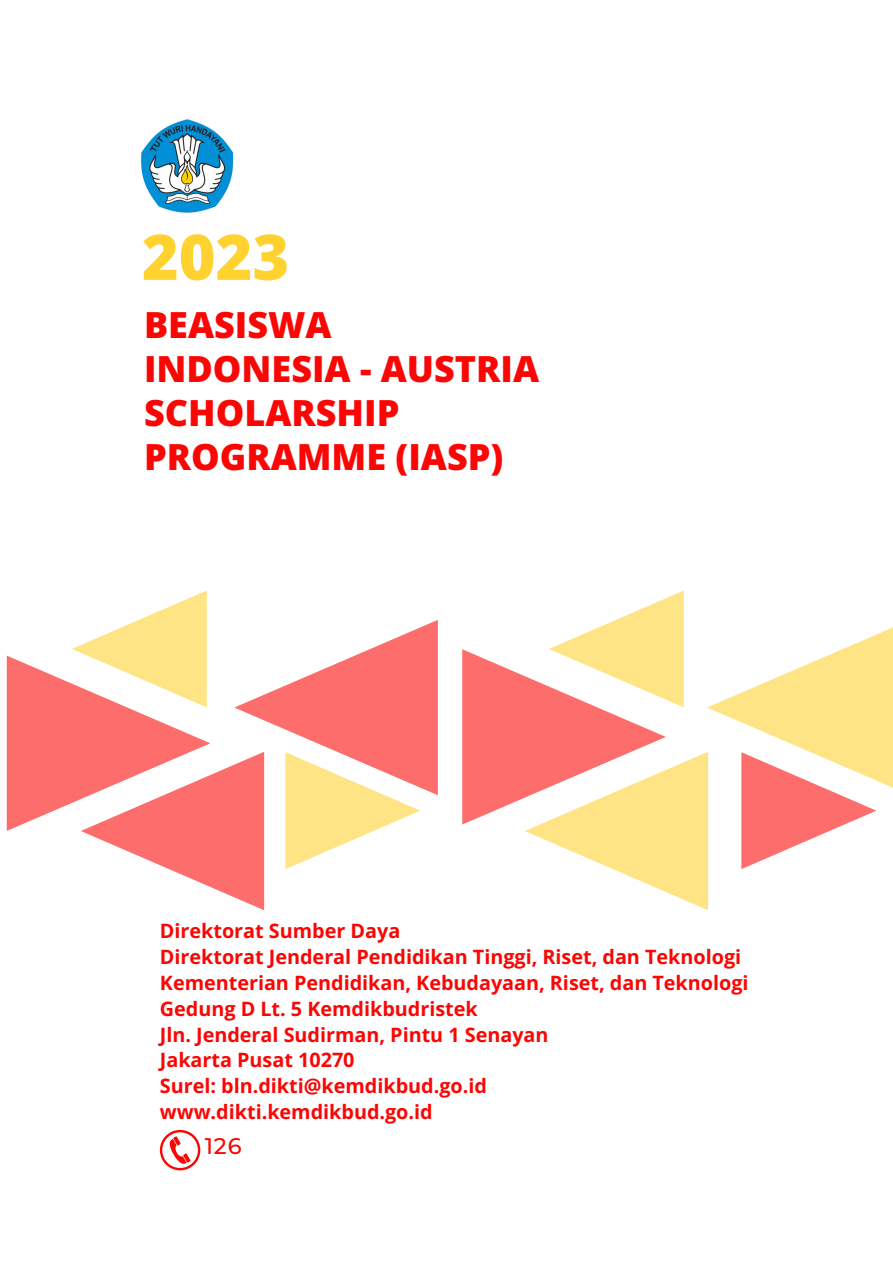
<style>
.page{position:relative;width:893px;height:1264px;background:#fff}
.page>*{position:absolute;margin:0;border:0;box-sizing:border-box;transform-origin:0 0}
.t1{font:800 63px "Open Sans";color:#ffd230}
.t2{font:800 36px/43.8px "Open Sans";color:#fa0604}
.t3{font:500 22.5px "Montserrat";color:#fa0604}
.t4{font:700 19.8px/25.8px "Open Sans";color:#fa0604}
</style>
<div class="page">
<svg style="left:7px;top:591px;width:431px;height:319px"></svg>
<svg style="left:462px;top:591px;width:430px;height:319px"></svg>
<svg style="left:160px;top:1129px;width:40px;height:41px"></svg>
<img style="left:141px;top:119px;width:93px;height:94px">
<h1 class="t1" style="left:142px;top:212px;width:149px">2023</h1>
<h2 class="t2" style="left:144px;top:302px;width:396px">BEASISWA<br>INDONESIA - AUSTRIA<br>SCHOLARSHIP<br>PROGRAMME (IASP)</h2>
<p class="t4" style="left:160px;top:917px;width:590px">Direktorat Sumber Daya<br>Direktorat Jenderal Pendidikan Tinggi, Riset, dan Teknologi Kementerian Pendidikan, Kebudayaan, Riset, dan Teknologi Gedung D Lt. 5 Kemdikbudristek<br>Jln. Jenderal Sudirman, Pintu 1 Senayan<br>Jakarta Pusat 10270<br>Surel: bln.dikti@kemdikbud.go.id www.dikti.kemdikbud.go.id</p>
<p class="t3" style="left:205px;top:1132px;width:38px">126</p>
</div>
